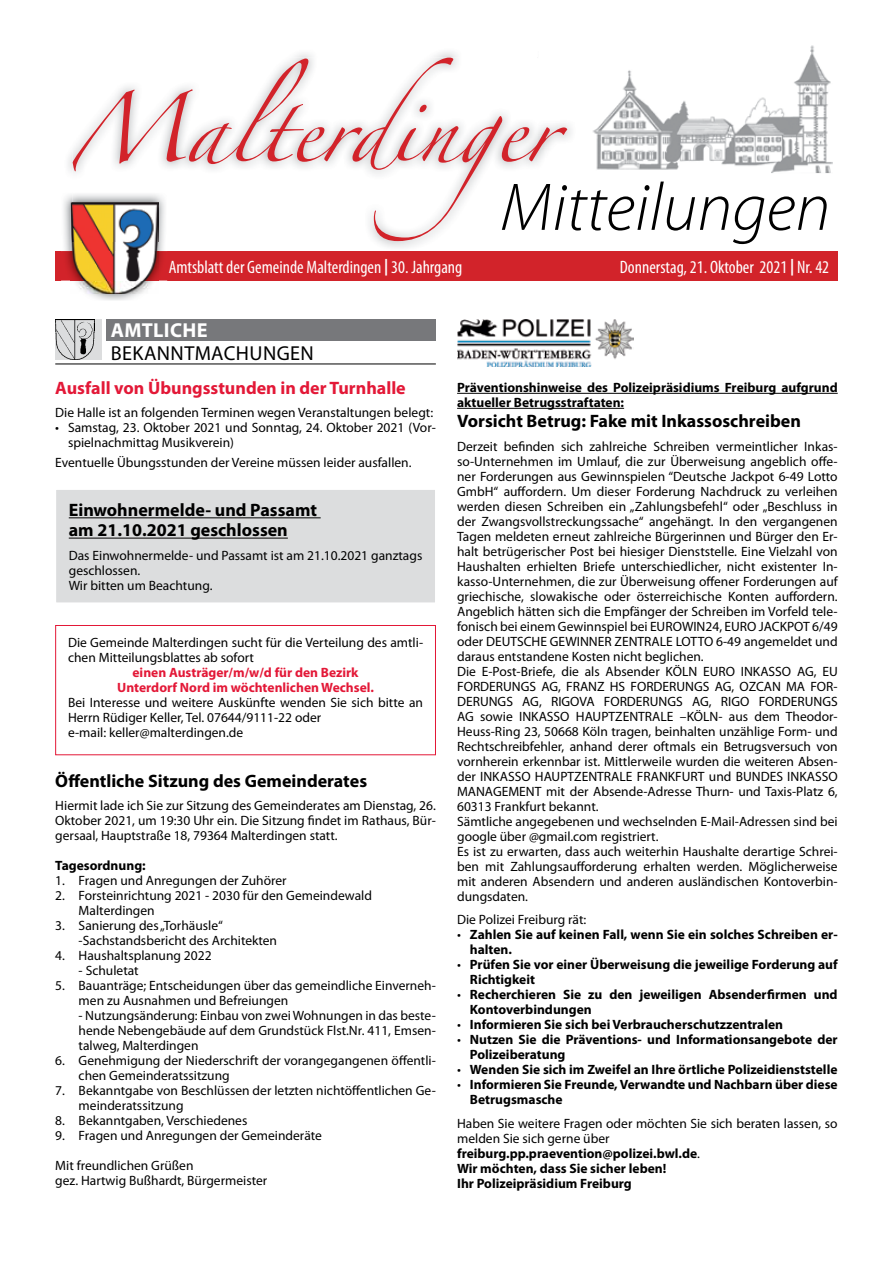
<style>
.page{position:relative;width:893px;height:1263px;background:#fff}
.page>*{position:absolute;margin:0;border:0;box-sizing:border-box;transform-origin:0 0}
.t1{font:152.55px "Zapfino Extra LT Pro";color:#d2232a}
.t2{font:italic 300 67.95px "Myriad Pro";color:#000}
.t3{font:20.25px "Myriad Pro";letter-spacing:.02em;color:#000}
.t4{font:700 20.25px "Myriad Pro";letter-spacing:.02em;color:#fff}
.t5{font:700 18px/20.2px "Myriad Pro";color:#000}
.t6{font:condensed 18px "Myriad Pro";color:#fff}
.t7{font:700 18px "Myriad Pro";color:#e31837}
.t8{font:13.5px/15px "Myriad Pro";color:#000}
.t9{font:700 13.5px/15px "Myriad Pro";color:#000}
.t10{font:700 13.5px/15px "Myriad Pro";color:#e31837;text-align:center}
.s1{font-style:italic}
.s2{font-weight:400;font-style:italic}
.s3{font-weight:400}
</style>
<div class="page">
<img style="left:593px;top:45px;width:240px;height:128px">
<div style="left:55px;top:251px;width:783px;height:29px;background:#d2232a"></div>
<img style="left:61px;top:204px;width:106px;height:96px">
<img style="left:64px;top:193px;width:103px;height:58px">
<img style="left:73px;top:193px;width:94px;height:48px">
<img style="left:71px;top:202px;width:87px;height:92px">
<img style="left:73px;top:202px;width:85px;height:39px">
<div style="left:56px;top:319px;width:46px;height:41px;background:#dcddde"></div>
<img style="left:56px;top:319px;width:38px;height:41px">
<div style="left:106px;top:319px;width:330px;height:22px;background:#77787b"></div>
<hr style="left:55px;top:364px;width:381px;height:1px;background:#000">
<hr style="left:457px;top:393px;width:381px;height:1px;background:#000">
<hr style="left:457px;top:408px;width:167px;height:1px;background:#000">
<div style="left:56px;top:489px;width:379px;height:114px;background:#dcddde"></div>
<hr style="left:69px;top:517px;width:252px;height:1px;background:#000">
<hr style="left:69px;top:538px;width:219px;height:1px;background:#000">
<div style="left:55px;top:489px;width:381px;height:114px;border:1px solid #fff"></div>
<div style="left:55px;top:625px;width:381px;height:130px;border:1px solid #e31837"></div>
<img style="left:457px;top:320px;width:176px;height:47px">
<h1 class="t1" style="left:71px;top:19px;width:517px">Malterdinger</h1>
<h2 class="t2" style="left:500px;top:171px;width:332px">Mitteilungen</h2>
<h3 class="t6" style="left:169px;top:256px;width:295px">Amtsblatt der Gemeinde Malterdingen 30. Jahrgang</h3>
<h3 class="t6" style="left:620px;top:256px;width:211px">Donnerstag, 21. Oktober 2021 Nr. 42</h3>
<h3 class="t4" style="left:111px;top:317px;width:99px">AMTLICHE</h3>
<h3 class="t3" style="left:111px;top:341px;width:205px">BEKANNTMACHUNGEN</h3>
<h3 class="t7" style="left:55px;top:376px;width:352px">Ausfall von Übungsstunden in der Turnhalle</h3>
<p class="t8" style="left:55px;top:405px;width:379px">Die Halle ist an folgenden Terminen wegen Veranstaltungen belegt:</p>
<p class="t8" style="left:68px;top:420px;width:369px;text-indent:-13px"><span class="s1">•</span> Samstag, 23. Oktober 2021 und Sonntag, 24. Oktober 2021 (Vor&shy;spielnachmittag Musikverein)</p>
<p class="t8" style="left:55px;top:454px;width:358px">Eventuelle Übungsstunden der Vereine müssen leider ausfallen.</p>
<h3 class="t5" style="left:69px;top:499px;width:250px">Einwohnermelde- und Passamt am 21.10.2021 geschlossen</h3>
<p class="t8" style="left:69px;top:547px;width:355px">Das Einwohnermelde- und Passamt ist am 21.10.2021 ganztags geschlossen.<br>Wir bitten um Beachtung.</p>
<p class="t8" style="left:68px;top:634px;width:357px">Die Gemeinde Malterdingen sucht für die Verteilung des amtli&shy;chen Mitteilungsblattes ab sofort</p>
<p class="t10" style="left:117px;top:664px;width:258px">einen Austräger/m/w/d für den Bezirk<br>Unterdorf Nord im wöchtenlichen Wechsel.</p>
<p class="t8" style="left:68px;top:694px;width:356px">Bei Interesse und weitere Auskünfte wenden Sie sich bitte an<br>Herrn Rüdiger Keller, Tel. 07644/9111-22 oder<br>e-mail: keller@malterdingen.de</p>
<h3 class="t5" style="left:55px;top:770px;width:313px">Öffentliche Sitzung des Gemeinderates</h3>
<p class="t8" style="left:55px;top:798px;width:382px;text-align:justify">Hiermit lade ich Sie zur Sitzung des Gemeinderates am Dienstag, 26.<br>Oktober 2021, um 19:30 Uhr ein. Die Sitzung findet im Rathaus, Bür&shy;gersaal, Hauptstraße 18, 79364 Malterdingen statt.</p>
<p class="t9" style="left:55px;top:858px;width:92px">Tagesordnung:</p>
<p class="t8" style="left:55px;top:873px;width:233px">1. Fragen und Anregungen der Zuhörer</p>
<p class="t8" style="left:79px;top:888px;width:295px;text-indent:-23px">2. Forsteinrichtung 2021 - 2030 für den Gemeindewald<br>Malterdingen</p>
<p class="t8" style="left:79px;top:918px;width:200px;text-indent:-23px">3. Sanierung des „Torhäusle“ -Sachstandsbericht des Architekten</p>
<p class="t8" style="left:55px;top:948px;width:158px">4. Haushaltsplanung 2022</p>
<p class="t8" style="left:79px;top:963px;width:62px">- Schuletat</p>
<p class="t8" style="left:79px;top:978px;width:359px;text-indent:-23px">5. Bauanträge; Entscheidungen über das gemeindliche Einverneh&shy;men zu Ausnahmen und Befreiungen</p>
<p class="t8" style="left:79px;top:1008px;width:359px;text-align:justify">- Nutzungsänderung: Einbau von zwei Wohnungen in das beste&shy;hende Nebengebäude auf dem Grundstück Flst.Nr. 411, Emsen&shy;talweg, Malterdingen</p>
<p class="t8" style="left:79px;top:1053px;width:359px;text-indent:-23px">6. Genehmigung der Niederschrift der vorangegangenen öffentli&shy;chen Gemeinderatssitzung</p>
<p class="t8" style="left:79px;top:1083px;width:359px;text-indent:-23px">7. Bekanntgabe von Beschlüssen der letzten nichtöffentlichen Ge&shy;meinderatssitzung</p>
<p class="t8" style="left:55px;top:1113px;width:194px">8. Bekanntgaben, Verschiedenes</p>
<p class="t8" style="left:55px;top:1128px;width:268px">9. Fragen und Anregungen der Gemeinderäte</p>
<p class="t8" style="left:55px;top:1158px;width:213px">Mit freundlichen Grüßen<br>gez. Hartwig Bußhardt, Bürgermeister</p>
<p class="t9" style="left:457px;top:379px;width:382px">Präventionshinweise des Polizeipräsidiums Freiburg aufgrund aktueller Betrugsstraftaten:</p>
<h3 class="t5" style="left:457px;top:410px;width:345px">Vorsicht Betrug: Fake mit Inkassoschreiben</h3>
<p class="t8" style="left:457px;top:438px;width:382px">Derzeit befinden sich zahlreiche Schreiben vermeintlicher Inkas&shy;so-Unternehmen im Umlauf, die zur Überweisung angeblich offe&shy;ner Forderungen aus Gewinnspielen “Deutsche Jackpot 6-49 Lotto GmbH“ auffordern. Um dieser Forderung Nachdruck zu verleihen werden diesen Schreiben ein „Zahlungsbefehl“ oder „Beschluss in der Zwangsvollstreckungssache“ angehängt. In den vergangenen Tagen meldeten erneut zahlreiche Bürgerinnen und Bürger den Er&shy;halt betrügerischer Post bei hiesiger Dienststelle. Eine Vielzahl von Haushalten erhielten Briefe unterschiedlicher, nicht existenter In&shy;kasso-Unternehmen, die zur Überweisung offener Forderungen auf griechische, slowakische oder österreichische Konten auffordern.<br>Angeblich hätten sich die Empfänger der Schreiben im Vorfeld tele&shy;fonisch bei einem Gewinnspiel bei EUROWIN24, EURO JACKPOT 6/49 oder DEUTSCHE GEWINNER ZENTRALE LOTTO 6-49 angemeldet und daraus entstandene Kosten nicht beglichen.<br>Die E-Post-Briefe, die als Absender KÖLN EURO INKASSO AG, EU FORDERUNGS AG, FRANZ HS FORDERUNGS AG, OZCAN MA FOR-DERUNGS AG, RIGOVA FORDERUNGS AG, RIGO FORDERUNGS AG sowie INKASSO HAUPTZENTRALE –KÖLN- aus dem Theodor-Heuss-Ring 23, 50668 Köln tragen, beinhalten unzählige Form- und Rechtschreibfehler, anhand derer oftmals ein Betrugsversuch von vornherein erkennbar ist. Mittlerweile wurden die weiteren Absen&shy;der INKASSO HAUPTZENTRALE FRANKFURT und BUNDES INKASSO MANAGEMENT mit der Absende-Adresse Thurn- und Taxis-Platz 6, 60313 Frankfurt bekannt.<br>Sämtliche angegebenen und wechselnden E-Mail-Adressen sind bei google über @gmail.com registriert.<br>Es ist zu erwarten, dass auch weiterhin Haushalte derartige Schrei&shy;ben mit Zahlungsaufforderung erhalten werden. Möglicherweise mit anderen Absendern und anderen ausländischen Kontoverbin&shy;dungsdaten.</p>
<p class="t8" style="left:457px;top:912px;width:131px">Die Polizei Freiburg rät:</p>
<p class="t9" style="left:470px;top:927px;width:369px;text-indent:-13px"><span class="s2">•</span> Zahlen Sie auf keinen Fall, wenn Sie ein solches Schreiben er&shy;halten.</p>
<p class="t9" style="left:470px;top:957px;width:369px;text-indent:-13px"><span class="s2">•</span> Prüfen Sie vor einer Überweisung die jeweilige Forderung auf<br>Richtigkeit</p>
<p class="t9" style="left:470px;top:987px;width:369px;text-indent:-13px"><span class="s2">•</span> Recherchieren Sie zu den jeweiligen Absenderfirmen und<br>Kontoverbindungen</p>
<p class="t9" style="left:457px;top:1017px;width:328px"><span class="s2">•</span> Informieren Sie sich bei Verbraucherschutzzentralen</p>
<p class="t9" style="left:470px;top:1032px;width:369px;text-indent:-13px"><span class="s2">•</span> Nutzen Sie die Präventions- und Informationsangebote der<br>Polizeiberatung</p>
<p class="t9" style="left:457px;top:1062px;width:382px"><span class="s2">•</span> Wenden Sie sich im Zweifel an Ihre örtliche Polizeidienststelle</p>
<p class="t9" style="left:470px;top:1077px;width:369px;text-indent:-13px"><span class="s2">•</span> Informieren Sie Freunde, Verwandte und Nachbarn über diese<br>Betrugsmasche</p>
<p class="t9" style="left:457px;top:1115px;width:382px"><span class="s3">Haben Sie weitere Fragen oder möchten Sie sich beraten lassen, so melden Sie sich gerne über </span>freiburg.pp.praevention@polizei.bwl.de<span class="s3">.<br></span>Wir möchten, dass Sie sicher leben!<br>Ihr Polizeipräsidium Freiburg</p>
</div>
